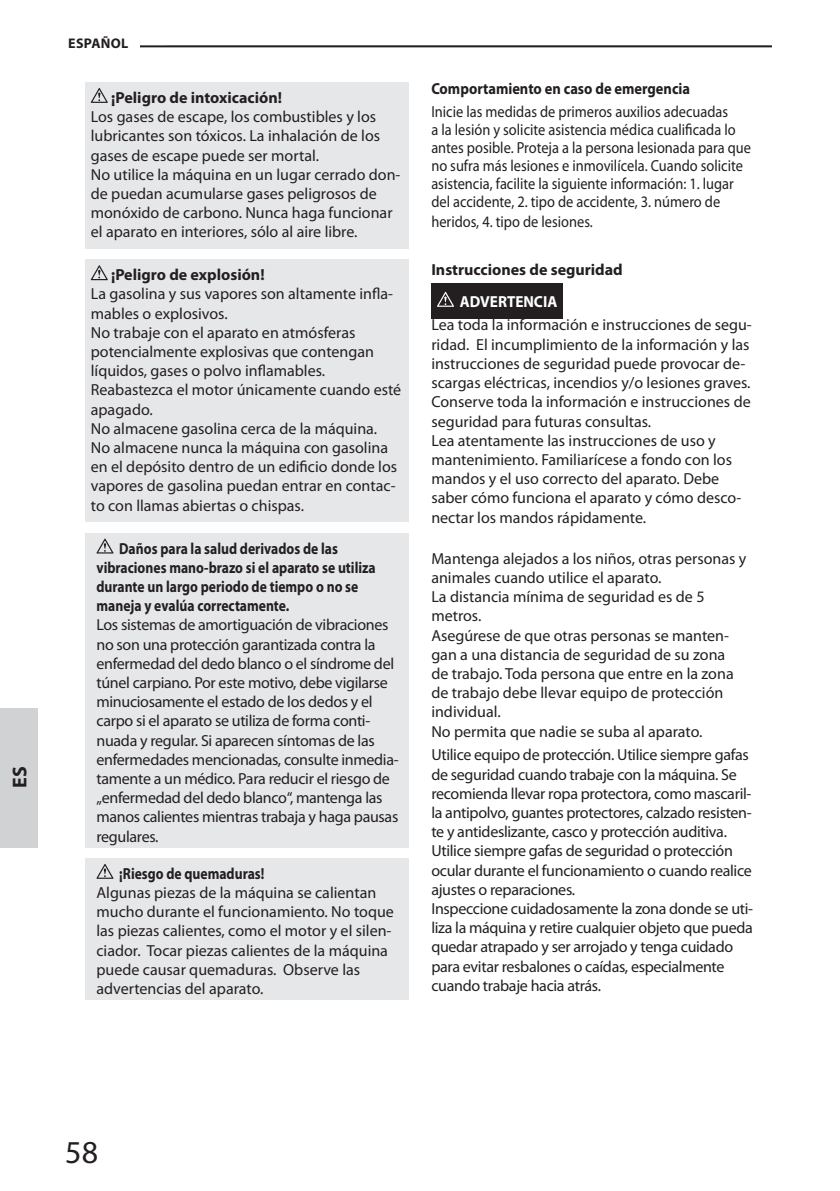
<style>
.page{position:relative;width:840px;height:1191px;background:#fff}
.page>*{position:absolute;margin:0;border:0;box-sizing:border-box;transform-origin:0 0}
.t1{font:32px "Myriad Pro";color:#231f20}
.t2{font:700 20px "Myriad Pro";color:#231f20}
.t3{font:16px/19.2px "Myriad Pro";color:#231f20}
.t4{font:16px/19.2px "Myriad Pro";letter-spacing:-.02em;color:#231f20}
.t5{font:16px/18px "Myriad Pro";color:#231f20;scale:.9 1}
.t6{font:700 16px/19.2px "Myriad Pro";color:#231f20;scale:.85 1}
.t7{font:700 16px "Myriad Pro";color:#231f20}
.t8{font:700 16px "Myriad Pro";color:#231f20;scale:.9 1}
.t9{font:700 16px "Myriad Pro";color:#fff;scale:.95 1}
.t10{font:700 14px "Myriad Pro";letter-spacing:.02em;color:#231f20}
</style>
<div class="page">
<hr style="left:68px;top:45px;width:703px;height:2px;background:#231f20">
<div style="left:57px;top:26px;width:83px;height:36px;background:#fff"></div>
<div style="left:0;top:708px;width:38px;height:138px;background:#d1d2d4"></div>
<div style="left:85px;top:82px;width:323px;height:167px;background:#e6e7e9"></div>
<svg style="left:91px;top:88px;width:17px;height:15px"></svg>
<div style="left:85px;top:259px;width:323px;height:263px;background:#e6e7e9"></div>
<svg style="left:91px;top:265px;width:17px;height:15px"></svg>
<div style="left:85px;top:533px;width:323px;height:314px;background:#e6e7e9"></div>
<svg style="left:96px;top:538px;width:17px;height:15px"></svg>
<div style="left:85px;top:858px;width:323px;height:141px;background:#e6e7e9"></div>
<svg style="left:96px;top:864px;width:17px;height:15px"></svg>
<div style="left:431px;top:283px;width:132px;height:35px;background:#231f20"></div>
<svg style="left:437px;top:292px;width:17px;height:15px"></svg>
<p class="t2" style="left:7px;top:788px;width:23px;rotate:-90deg">ES</p>
<p class="t10" style="left:68px;top:34px;width:62px">ESPAÑOL</p>
<p class="t7" style="left:111px;top:87px;width:172px">¡Peligro de intoxicación!</p>
<p class="t3" style="left:91px;top:107px;width:311px">Los gases de escape, los combustibles y los lubricantes son tóxicos. La inhalación de los gases de escape puede ser mortal.<br>No utilice la máquina en un lugar cerrado don&shy;de puedan acumularse gases peligrosos de monóxido de carbono. Nunca haga funcionar el aparato en interiores, sólo al aire libre.</p>
<p class="t7" style="left:111px;top:264px;width:155px">¡Peligro de explosión!</p>
<p class="t3" style="left:91px;top:284px;width:312px">La gasolina y sus vapores son altamente infla&shy;mables o explosivos.<br>No trabaje con el aparato en atmósferas potencialmente explosivas que contengan líquidos, gases o polvo inflamables.<br>Reabastezca el motor únicamente cuando esté apagado.<br>No almacene gasolina cerca de la máquina.<br>No almacene nunca la máquina con gasolina en el depósito dentro de un edificio donde los vapores de gasolina puedan entrar en contac&shy;to con llamas abiertas o chispas.</p>
<p class="t6" style="left:96px;top:538px;width:330px;text-indent:23px">Daños para la salud derivados de las vibraciones mano-brazo si el aparato se utiliza durante un largo periodo de tiempo o no se maneja y evalúa correctamente.</p>
<p class="t4" style="left:96px;top:615px;width:303px">Los sistemas de amortiguación de vibraciones no son una protección garantizada contra la enfermedad del dedo blanco o el síndrome del túnel carpiano. Por este motivo, debe vigilarse minuciosamente el estado de los dedos y el carpo si el aparato se utiliza de forma conti&shy;nuada y regular. Si aparecen síntomas de las enfermedades mencionadas, consulte inmedia&shy;tamente a un médico. Para reducir el riesgo de „enfermedad del dedo blanco“, mantenga las manos calientes mientras trabaja y haga pausas regulares.</p>
<p class="t6" style="left:119px;top:863px;width:172px">¡Riesgo de quemaduras!</p>
<p class="t3" style="left:96px;top:882px;width:299px">Algunas piezas de la máquina se calientan mucho durante el funcionamiento. No toque las piezas calientes, como el motor y el silen&shy;ciador. Tocar piezas calientes de la máquina puede causar quemaduras. Observe las advertencias del aparato.</p>
<p class="t8" style="left:431px;top:78px;width:289px">Comportamiento en caso de emergencia</p>
<p class="t5" style="left:431px;top:102px;width:356px">Inicie las medidas de primeros auxilios adecuadas<br>a la lesión y solicite asistencia médica cualificada lo antes posible. Proteja a la persona lesionada para que no sufra más lesiones e inmovilícela. Cuando solicite asistencia, facilite la siguiente información: 1. lugar del accidente, 2. tipo de accidente, 3. número de</p>
<p class="t5" style="left:431px;top:212px;width:181px">heridos, 4. tipo de lesiones.</p>
<p class="t7" style="left:431px;top:259px;width:193px">Instrucciones de seguridad</p>
<p class="t9" style="left:459px;top:291px;width:104px">ADVERTENCIA</p>
<p class="t3" style="left:431px;top:315px;width:322px">Lea toda la información e instrucciones de segu&shy;ridad. El incumplimiento de la información y las instrucciones de seguridad puede provocar de&shy;scargas eléctricas, incendios y/o lesiones graves.<br>Conserve toda la información e instrucciones de seguridad para futuras consultas.<br>Lea atentamente las instrucciones de uso y mantenimiento. Familiarícese a fondo con los mandos y el uso correcto del aparato. Debe saber cómo funciona el aparato y cómo desco&shy;nectar los mandos rápidamente.</p>
<p class="t3" style="left:431px;top:548px;width:316px">Mantenga alejados a los niños, otras personas y animales cuando utilice el aparato.<br>La distancia mínima de seguridad es de 5 metros.<br>Asegúrese de que otras personas se manten&shy;gan a una distancia de seguridad de su zona<br>de trabajo. Toda persona que entre en la zona de trabajo debe llevar equipo de protección individual.<br>No permita que nadie se suba al aparato.</p>
<p class="t4" style="left:431px;top:745px;width:323px">Utilice equipo de protección. Utilice siempre gafas de seguridad cuando trabaje con la máquina. Se recomienda llevar ropa protectora, como mascaril&shy;la antipolvo, guantes protectores, calzado resisten&shy;te y antideslizante, casco y protección auditiva.<br>Utilice siempre gafas de seguridad o protección ocular durante el funcionamiento o cuando realice ajustes o reparaciones.<br>Inspeccione cuidadosamente la zona donde se uti&shy;liza la máquina y retire cualquier objeto que pueda quedar atrapado y ser arrojado y tenga cuidado para evitar resbalones o caídas, especialmente cuando trabaje hacia atrás.</p>
<h1 class="t1" style="left:65px;top:1132px;width:34px">58</h1>
</div>
